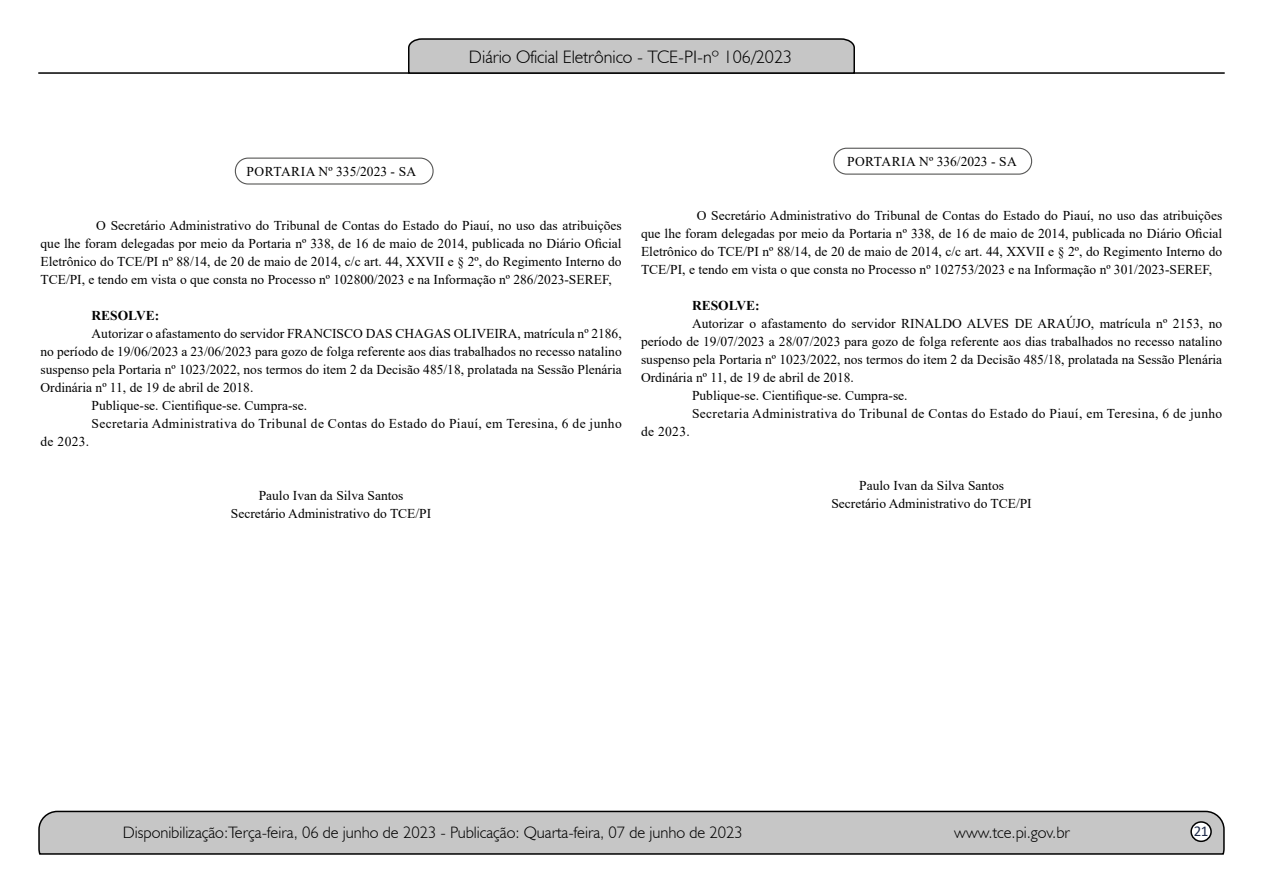
<style>
.page{position:relative;width:1263px;height:893px;background:#fff}
.page>*{position:absolute;margin:0;border:0;box-sizing:border-box;transform-origin:0 0}
.t1{font:300 18px "Humanist 521 BT";color:#000}
.t2{font:300 16.5px "Humanist 521 BT";color:#000}
.t3{font:15px "Calibri";color:#212d4c}
.t4{font:13.5px/18px "Times New Roman";color:#000;text-align:justify}
.t5{font:13.5px "Times New Roman";letter-spacing:.025em;color:#000}
.t6{font:700 13.5px "Times New Roman";color:#000}
</style>
<div class="page">
<svg style="left:38px;top:810px;width:1187px;height:45px;background:#b9b9b9"></svg>
<div style="left:1191px;top:822px;width:20px;height:19px;background:#fff;border-radius:50%"></div>
<div style="left:1190px;top:821px;width:22px;height:21px;border:2px solid #000;border-radius:50%"></div>
<hr style="left:38px;top:72px;width:1187px;height:2px;background:#000">
<svg style="left:407px;top:38px;width:449px;height:36px;background:#b4b4b4"></svg>
<div style="left:235px;top:158px;width:199px;height:27px;border:1px solid #575756;border-radius:13px"></div>
<div style="left:833px;top:148px;width:199px;height:27px;border:1px solid #575756;border-radius:13px"></div>
<p class="t4" style="left:247px;top:162px;width:171px">PORTARIA Nº 335/2023 - SA</p>
<h1 class="t1" style="left:469px;top:46px;width:325px">Diário Oficial Eletrônico - TCE-PI-nº 106/2023</h1>
<p class="t4" style="left:847px;top:152px;width:171px">PORTARIA Nº 336/2023 - SA</p>
<p class="t4" style="left:40px;top:216px;width:583px;text-indent:56px">O Secretário Administrativo do Tribunal de Contas do Estado do Piauí, no uso das atribuições que lhe foram delegadas por meio da Portaria nº 338, de 16 de maio de 2014, publicada no Diário Oficial Eletrônico do TCE/PI nº 88/14, de 20 de maio de 2014, c/c art. 44, XXVII e § 2º, do Regimento Interno do TCE/PI, e tendo em vista o que consta no Processo nº 102800/2023 e na Informação nº 286/2023-SEREF,</p>
<p class="t6" style="left:92px;top:306px;width:69px">RESOLVE:</p>
<p class="t4" style="left:92px;top:324px;width:532px">Autorizar o afastamento do servidor FRANCISCO DAS CHAGAS OLIVEIRA, matrícula nº 2186,</p>
<p class="t4" style="left:40px;top:342px;width:583px">no período de 19/06/2023 a 23/06/2023 para gozo de folga referente aos dias trabalhados no recesso natalino</p>
<p class="t4" style="left:40px;top:360px;width:583px">suspenso pela Portaria nº 1023/2022, nos termos do item 2 da Decisão 485/18, prolatada na Sessão Plenária</p>
<p class="t4" style="left:40px;top:378px;width:214px">Ordinária nº 11, de 19 de abril de 2018.</p>
<p class="t4" style="left:92px;top:396px;width:217px">Publique-se. Cientifique-se. Cumpra-se.</p>
<p class="t5" style="left:92px;top:414px;width:532px">Secretaria Administrativa do Tribunal de Contas do Estado do Piauí, em Teresina, 6 de junho</p>
<p class="t4" style="left:40px;top:432px;width:50px">de 2023.</p>
<p class="t4" style="left:231px;top:486px;width:202px;text-align:center">Paulo Ivan da Silva Santos<br>Secretário Administrativo do TCE/PI</p>
<p class="t4" style="left:641px;top:206px;width:583px;text-indent:56px">O Secretário Administrativo do Tribunal de Contas do Estado do Piauí, no uso das atribuições que lhe foram delegadas por meio da Portaria nº 338, de 16 de maio de 2014, publicada no Diário Oficial Eletrônico do TCE/PI nº 88/14, de 20 de maio de 2014, c/c art. 44, XXVII e § 2º, do Regimento Interno do TCE/PI, e tendo em vista o que consta no Processo nº 102753/2023 e na Informação nº 301/2023-SEREF,</p>
<p class="t6" style="left:692px;top:296px;width:69px">RESOLVE:</p>
<p class="t4" style="left:692px;top:314px;width:532px">Autorizar o afastamento do servidor RINALDO ALVES DE ARAÚJO, matrícula nº 2153, no</p>
<p class="t4" style="left:641px;top:332px;width:583px">período de 19/07/2023 a 28/07/2023 para gozo de folga referente aos dias trabalhados no recesso natalino</p>
<p class="t4" style="left:641px;top:350px;width:583px">suspenso pela Portaria nº 1023/2022, nos termos do item 2 da Decisão 485/18, prolatada na Sessão Plenária</p>
<p class="t4" style="left:641px;top:368px;width:214px">Ordinária nº 11, de 19 de abril de 2018.</p>
<p class="t4" style="left:692px;top:386px;width:217px">Publique-se. Cientifique-se. Cumpra-se.</p>
<p class="t5" style="left:692px;top:404px;width:532px">Secretaria Administrativa do Tribunal de Contas do Estado do Piauí, em Teresina, 6 de junho</p>
<p class="t4" style="left:641px;top:422px;width:50px">de 2023.</p>
<p class="t4" style="left:831px;top:476px;width:202px;text-align:center">Paulo Ivan da Silva Santos<br>Secretário Administrativo do TCE/PI</p>
<p class="t2" style="left:123px;top:822px;width:622px">Disponibilização:Terça-feira, 06 de junho de 2023 - Publicação: Quarta-feira, 07 de junho de 2023</p>
<p class="t2" style="left:954px;top:822px;width:117px">www.tce.pi.gov.br</p>
<p class="t3" style="left:1194px;top:821px;width:16px">21</p>
</div>
